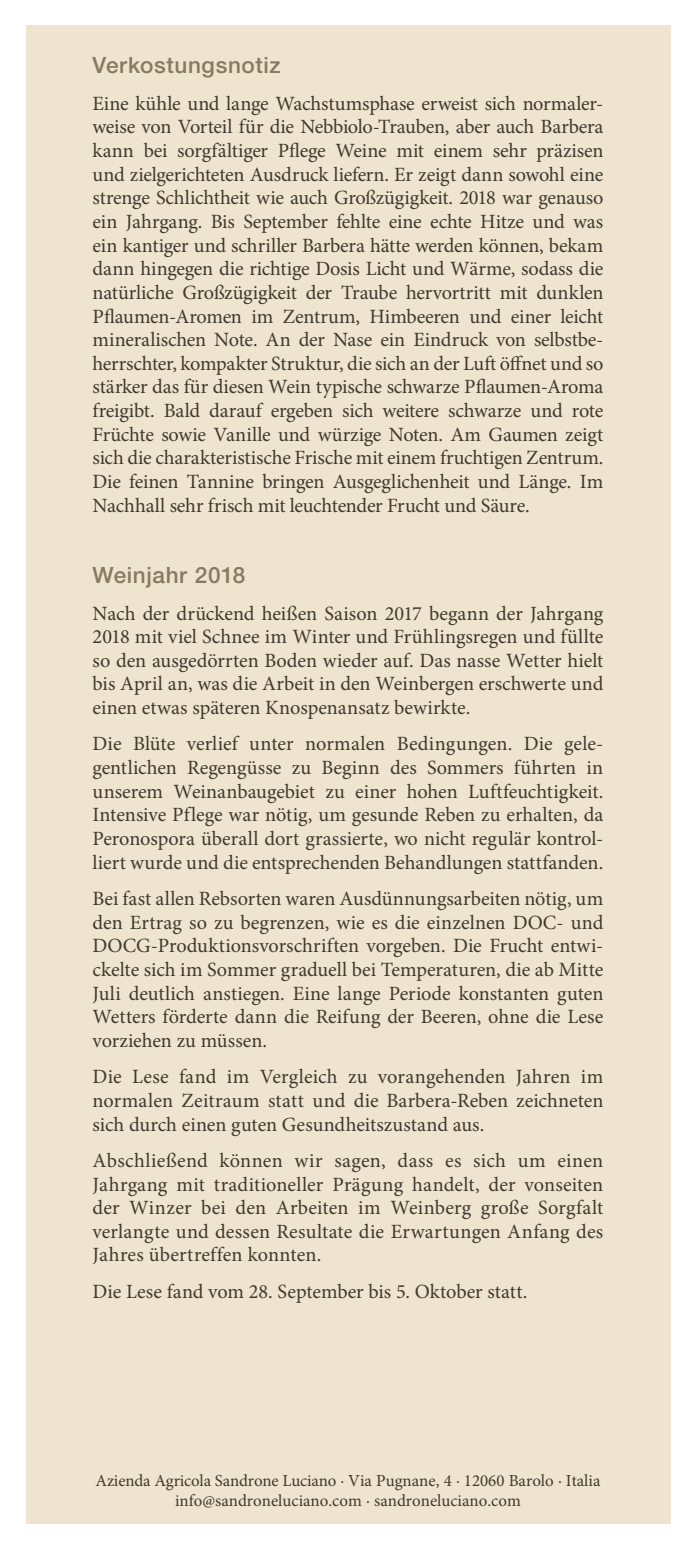
<style>
.page{position:relative;width:696px;height:1550px;background:#fff}
.page>*{position:absolute;margin:0;border:0;box-sizing:border-box;transform-origin:0 0}
.t1{font:500 22.5px "Helvetica Neue LT Std";letter-spacing:.025em;color:#877962}
.t2{font:20.25px/23.6px "Minion Pro";color:#3e3a2d;text-align:justify}
.t3{font:16.88px/20.2px "Minion Pro";color:#3e3a2d;text-align:center}
</style>
<div class="page">
<div style="left:26px;top:26px;width:644px;height:1498px;background:#efe4d0"></div>
<p class="t1" style="left:92px;top:52px;width:189px">Verkostungsnotiz</p>
<p class="t2" style="left:92px;top:92px;width:512px">Eine kühle und lange Wachstumsphase erweist sich normaler&shy;weise von Vorteil für die Nebbiolo-Trauben, aber auch Barbera kann bei sorgfältiger Pflege Weine mit einem sehr präzisen und zielgerichteten Ausdruck liefern. Er zeigt dann sowohl eine strenge Schlichtheit wie auch Großzügigkeit. 2018 war genauso ein Jahrgang. Bis September fehlte eine echte Hitze und was ein kantiger und schriller Barbera hätte werden können, bekam dann hingegen die richtige Dosis Licht und Wärme, sodass die natürliche Großzügigkeit der Traube hervortritt mit dunklen Pflaumen-Aromen im Zentrum, Himbeeren und einer leicht mineralischen Note. An der Nase ein Eindruck von selbstbe&shy;herrschter, kompakter Struktur, die sich an der Luft öffnet und so stärker das für diesen Wein typische schwarze Pflaumen-Aroma freigibt. Bald darauf ergeben sich weitere schwarze und rote Früchte sowie Vanille und würzige Noten. Am Gaumen zeigt sich die charakteristische Frische mit einem fruchtigen Zentrum.<br>Die feinen Tannine bringen Ausgeglichenheit und Länge. Im Nachhall sehr frisch mit leuchtender Frucht und Säure.</p>
<p class="t1" style="left:92px;top:562px;width:154px">Weinjahr 2018</p>
<p class="t2" style="left:92px;top:601px;width:512px">Nach der drückend heißen Saison 2017 begann der Jahrgang 2018 mit viel Schnee im Winter und Frühlingsregen und füllte so den ausgedörrten Boden wieder auf. Das nasse Wetter hielt bis April an, was die Arbeit in den Weinbergen erschwerte und einen etwas späteren Knospenansatz bewirkte.</p>
<p class="t2" style="left:92px;top:732px;width:512px">Die Blüte verlief unter normalen Bedingungen. Die gele&shy;gentlichen Regengüsse zu Beginn des Sommers führten in unserem Weinanbaugebiet zu einer hohen Luftfeuchtigkeit.<br>Intensive Pflege war nötig, um gesunde Reben zu erhalten, da Peronospora überall dort grassierte, wo nicht regulär kontrol&shy;liert wurde und die entsprechenden Behandlungen stattfanden.</p>
<p class="t2" style="left:92px;top:887px;width:512px">Bei fast allen Rebsorten waren Ausdünnungsarbeiten nötig, um den Ertrag so zu begrenzen, wie es die einzelnen DOC- und DOCG-Produktionsvorschriften vorgeben. Die Frucht entwi&shy;ckelte sich im Sommer graduell bei Temperaturen, die ab Mitte Juli deutlich anstiegen. Eine lange Periode konstanten guten Wetters förderte dann die Reifung der Beeren, ohne die Lese vorziehen zu müssen.</p>
<p class="t2" style="left:92px;top:1065px;width:512px">Die Lese fand im Vergleich zu vorangehenden Jahren im normalen Zeitraum statt und die Barbera-Reben zeichneten sich durch einen guten Gesundheitszustand aus.</p>
<p class="t2" style="left:92px;top:1149px;width:512px">Abschließend können wir sagen, dass es sich um einen Jahrgang mit traditioneller Prägung handelt, der vonseiten der Winzer bei den Arbeiten im Weinberg große Sorgfalt verlangte und dessen Resultate die Erwartungen Anfang des Jahres übertreffen konnten.</p>
<p class="t2" style="left:92px;top:1280px;width:436px">Die Lese fand vom 28. September bis 5. Oktober statt.</p>
<p class="t3" style="left:95px;top:1470px;width:506px">Azienda Agricola Sandrone Luciano · Via Pugnane, 4 · 12060 Barolo · Italia info@sandroneluciano.com · sandroneluciano.com</p>
</div>
